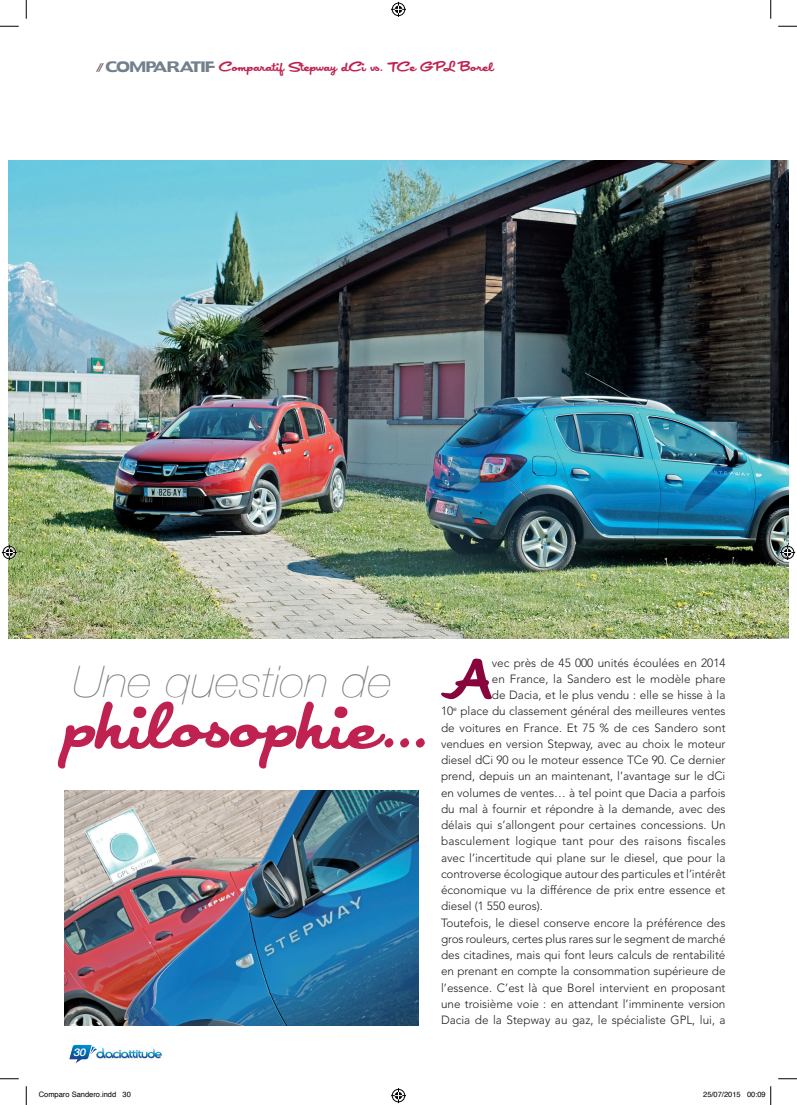
<style>
.page{position:relative;width:797px;height:1105px;background:#fff}
.page>*{position:absolute;margin:0;border:0;box-sizing:border-box;transform-origin:0 0}
.t1{font:italic 79.62px "Japan";color:#bf2250}
.t2{font:62.38px "Japan";color:#88043d}
.t3{font:italic 200 43.38px "Helvetica Neue";color:#7a7c7f;scale:1.11 1}
.t4{font:15px "Japan";color:#bf2250}
.t5{font:300 11.88px "Avenir";letter-spacing:-.005em;color:#231f20}
.t6{font:300 11.88px "Avenir";letter-spacing:.015em;color:#231f20}
.t7{font:italic 500 10.5px "Helvetica Neue";color:#fff;scale:1.11 1}
.t8{font:italic 10px "DIN Medium";color:#564443}
.t9{font:7.5px "Helvetica";color:#000}
.s1{font-family:"Dorado Headline";color:#71808c}
</style>
<div class="page">
<img style="left:99px;top:1047px;width:63px;height:12px">
<svg style="left:69px;top:1044px;width:30px;height:19px"></svg>
<img style="left:9px;top:161px;width:779px;height:477px">
<img style="left:64px;top:791px;width:354px;height:235px">
<svg style="left:0;top:25px;width:19px;height:2px"></svg>
<svg style="left:778px;top:25px;width:19px;height:2px"></svg>
<svg style="left:0;top:1078px;width:19px;height:1px"></svg>
<svg style="left:778px;top:1078px;width:19px;height:1px"></svg>
<svg style="left:25px;top:0;width:2px;height:19px"></svg>
<svg style="left:25px;top:1086px;width:2px;height:19px"></svg>
<svg style="left:770px;top:0;width:1px;height:19px"></svg>
<svg style="left:391px;top:2px;width:15px;height:15px"></svg>
<svg style="left:391px;top:1088px;width:15px;height:15px"></svg>
<svg style="left:2px;top:545px;width:15px;height:15px"></svg>
<svg style="left:780px;top:545px;width:15px;height:15px"></svg>
<svg style="left:770px;top:1086px;width:1px;height:19px"></svg>
<p class="t4" style="left:105px;top:60px;width:389px"><span class="s1">COMPARATIF</span> Comparatif Stepway dCi vs. TCe GPL Borel</p>
<p class="t8" style="left:97px;top:61px;width:7px">//</p>
<h3 class="t3" style="left:73px;top:648px;width:289px">Une question de</h3>
<h1 class="t1" style="left:62px;top:685px;width:380px">philosophie...</h1>
<p class="t7" style="left:73px;top:1043px;width:15px">30</p>
<h2 class="t2" style="left:441px;top:650px;width:53px">A</h2>
<p class="t5" style="left:492px;top:656px;width:235px">vec près de 45 000 unités écoulées en 2014</p>
<p class="t5" style="left:492px;top:672px;width:235px">en France, la Sandero est le modèle phare</p>
<p class="t5" style="left:492px;top:688px;width:235px">de Dacia, et le plus vendu : elle se hisse à la</p>
<p class="t5" style="left:441px;top:704px;width:286px">10<sup>e</sup> place du classement général des meilleures ventes</p>
<p class="t5" style="left:441px;top:721px;width:286px">de voitures en France. Et 75 % de ces Sandero sont</p>
<p class="t5" style="left:441px;top:737px;width:286px">vendues en version Stepway, avec au choix le moteur</p>
<p class="t5" style="left:441px;top:753px;width:286px">diesel dCi 90 ou le moteur essence TCe 90. Ce dernier</p>
<p class="t5" style="left:441px;top:769px;width:286px">prend, depuis un an maintenant, l’avantage sur le dCi</p>
<p class="t5" style="left:441px;top:785px;width:286px">en volumes de ventes… à tel point que Dacia a parfois</p>
<p class="t5" style="left:441px;top:802px;width:286px">du mal à fournir et répondre à la demande, avec des</p>
<p class="t5" style="left:441px;top:818px;width:286px">délais qui s’allongent pour certaines concessions. Un</p>
<p class="t6" style="left:441px;top:834px;width:286px">basculement logique tant pour des raisons fiscales</p>
<p class="t5" style="left:441px;top:850px;width:286px">avec l’incertitude qui plane sur le diesel, que pour la</p>
<p class="t5" style="left:441px;top:867px;width:286px">controverse écologique autour des particules et l’intérêt</p>
<p class="t5" style="left:441px;top:883px;width:286px">économique vu la différence de prix entre essence et</p>
<p class="t5" style="left:441px;top:899px;width:103px">diesel (1 550 euros).</p>
<p class="t5" style="left:441px;top:915px;width:286px">Toutefois, le diesel conserve encore la préférence des</p>
<p class="t5" style="left:441px;top:932px;width:286px">gros rouleurs, certes plus rares sur le segment de marché</p>
<p class="t5" style="left:441px;top:948px;width:286px">des citadines, mais qui font leurs calculs de rentabilité</p>
<p class="t5" style="left:441px;top:964px;width:286px">en prenant en compte la consommation supérieure de</p>
<p class="t5" style="left:441px;top:980px;width:286px">l’essence. C’est là que Borel intervient en proposant</p>
<p class="t5" style="left:441px;top:997px;width:286px">une troisième voie : en attendant l’imminente version</p>
<p class="t5" style="left:441px;top:1013px;width:286px">Dacia de la Stepway au gaz, le spécialiste GPL, lui, a</p>
<p class="t9" style="left:39px;top:1089px;width:94px">Comparo Sandero.indd 30</p>
<p class="t9" style="left:703px;top:1089px;width:64px">25/07/2015 00:09</p>
</div>
